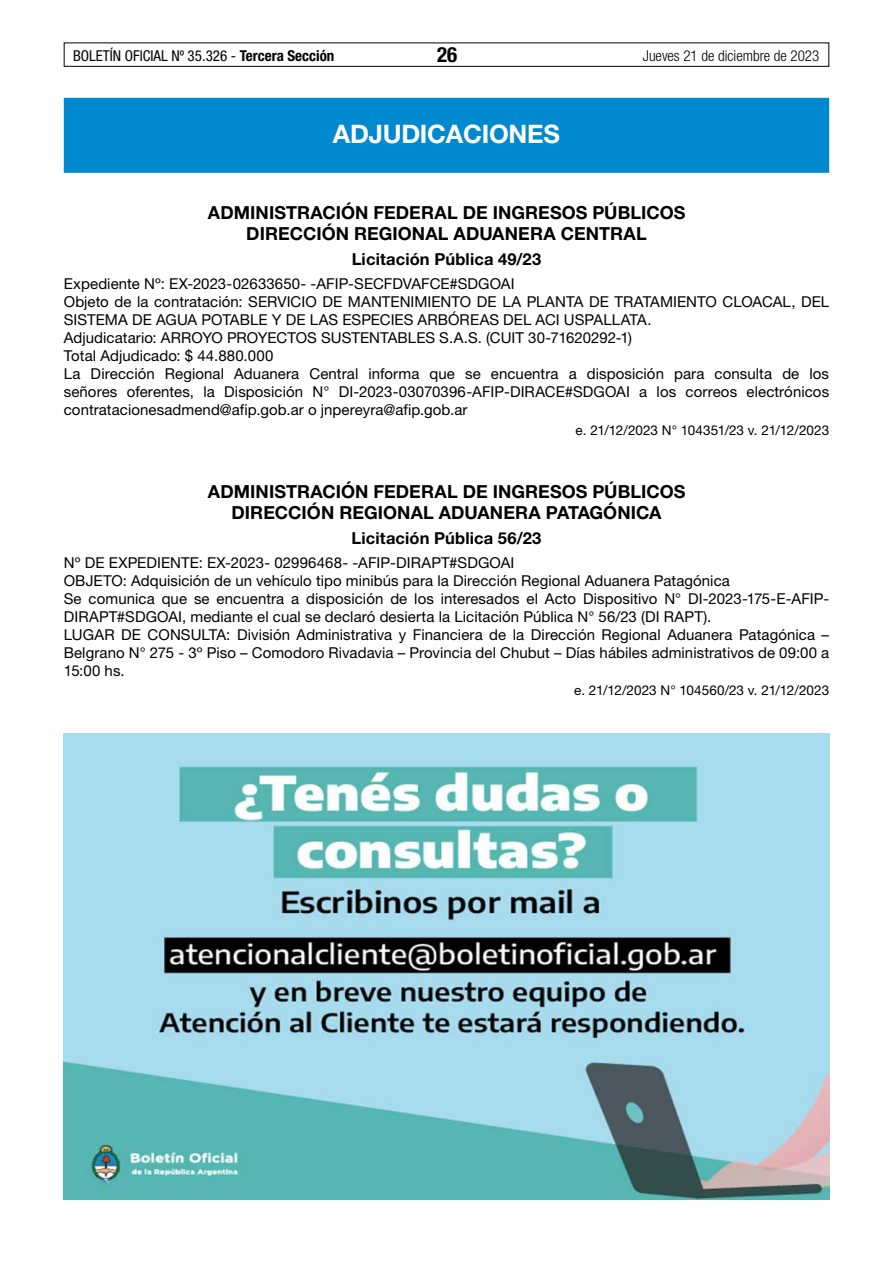
<style>
.page{position:relative;width:893px;height:1263px;background:#fff}
.page>*{position:absolute;margin:0;border:0;box-sizing:border-box;transform-origin:0 0}
.t1{font:700 25.5px "Helvetica Neue LT Std";letter-spacing:-.01em;color:#fff}
.t2{font:700 condensed 21px "Helvetica Neue LT Std";color:#000}
.t3{font:700 18px/21px "Helvetica Neue LT Std";letter-spacing:.005em;color:#000}
.t4{font:700 16.5px "Helvetica Neue LT Std";letter-spacing:.01em;color:#000}
.t5{font:15px/18px "Helvetica Neue LT Std";letter-spacing:.005em;color:#000}
.t6{font:condensed 15px "Helvetica Neue LT Std";color:#000}
.t7{font:300 condensed 15px "Helvetica Neue LT Std";color:#000}
.t8{font:13.5px "Helvetica Neue LT Std";letter-spacing:-.005em;color:#000}
.s1{font-weight:700}
.s2{color:#fff}
</style>
<div class="page">
<div style="left:64px;top:43px;width:765px;height:24px;border:1px solid #000"></div>
<div style="left:64px;top:98px;width:765px;height:75px;background:#0089cf"></div>
<img style="left:64px;top:733px;width:765px;height:466px">
<p class="t6" style="left:73px;top:47px;width:263px">BOLETÍN OFICIAL Nº 35.326 - <span class="s1">Tercera Sección</span></p>
<h2 class="t2" style="left:437px;top:42px;width:22px">26</h2>
<p class="t7" style="left:643px;top:47px;width:178px">Jueves 21 de diciembre de 2023</p>
<h1 class="t1" style="left:333px;top:118px;width:229px">ADJUDICACIONES</h1>
<p class="t3" style="left:246px;top:202px;width:453px;text-indent:-38px">ADMINISTRACIÓN FEDERAL DE INGRESOS PÚBLICOS <span class="s2">-<br></span>DIRECCIÓN REGIONAL ADUANERA CENTRAL</p>
<p class="t4" style="left:352px;top:249px;width:191px">Licitación Pública 49/23</p>
<p class="t5" style="left:64px;top:275px;width:767px">Expediente Nº: EX-2023-02633650- -AFIP-SECFDVAFCE#SDGOAI<br>Objeto de la contratación: SERVICIO DE MANTENIMIENTO DE LA PLANTA DE TRATAMIENTO CLOACAL, DEL SISTEMA DE AGUA POTABLE Y DE LAS ESPECIES ARBÓREAS DEL ACI USPALLATA.<br>Adjudicatario: ARROYO PROYECTOS SUSTENTABLES S.A.S. (CUIT 30-71620292-1)<br>Total Adjudicado: $ 44.880.000<br>La Dirección Regional Aduanera Central informa que se encuentra a disposición para consulta de los señores oferentes, la Disposición N° DI-2023-03070396-AFIP-DIRACE#SDGOAI a los correos electrónicos contratacionesadmend@afip.gob.ar o jnpereyra@afip.gob.ar</p>
<p class="t8" style="left:576px;top:422px;width:255px">e. 21/12/2023 N° 104351/23 v. 21/12/2023</p>
<p class="t3" style="left:231px;top:481px;width:468px;text-indent:-24px">ADMINISTRACIÓN FEDERAL DE INGRESOS PÚBLICOS <span class="s2">-<br></span>DIRECCIÓN REGIONAL ADUANERA PATAGÓNICA</p>
<p class="t4" style="left:352px;top:527px;width:191px">Licitación Pública 56/23</p>
<p class="t5" style="left:64px;top:553px;width:767px">Nº DE EXPEDIENTE: EX-2023- 02996468- -AFIP-DIRAPT#SDGOAI<br>OBJETO: Adquisición de un vehículo tipo minibús para la Dirección Regional Aduanera Patagónica<br>Se comunica que se encuentra a disposición de los interesados el Acto Dispositivo N° DI-2023-175-E-AFIP-DIRAPT#SDGOAI, mediante el cual se declaró desierta la Licitación Pública N° 56/23 (DI RAPT).<br>LUGAR DE CONSULTA: División Administrativa y Financiera de la Dirección Regional Aduanera Patagónica – Belgrano N° 275 - 3º Piso – Comodoro Rivadavia – Provincia del Chubut – Días hábiles administrativos de 09:00 a 15:00 hs.</p>
<p class="t8" style="left:574px;top:682px;width:256px">e. 21/12/2023 N° 104560/23 v. 21/12/2023</p>
</div>
